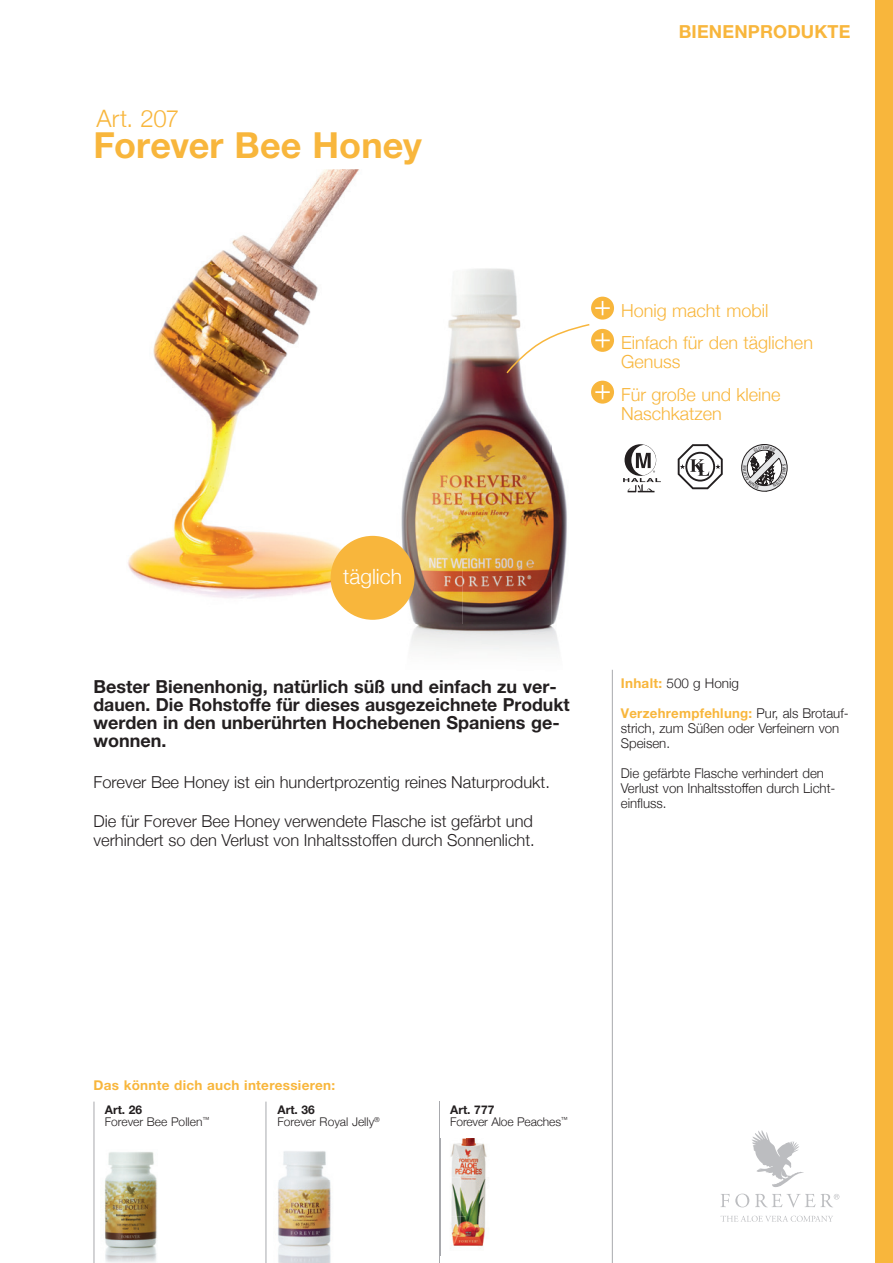
<style>
.page{position:relative;width:893px;height:1263px;background:#fff}
.page>*{position:absolute;margin:0;border:0;box-sizing:border-box;transform-origin:0 0}
.t1{font:700 36px "Helvetica Neue LT Pro";color:#f8b63c}
.t2{font:300 24px "Helvetica Neue";letter-spacing:-.005em;color:#f8b63c}
.t3{font:300 21px "Helvetica Neue";color:#fff}
.t4{font:700 18px/18px "Helvetica Neue LT Pro";color:#231f20}
.t5{font:300 18px/32.2px "Helvetica Neue";color:#f8b63c}
.t6{font:700 18px "Helvetica Neue LT Pro";letter-spacing:.01em;color:#f8b63c}
.t7{font:300 16.5px/19.5px "Helvetica Neue";color:#231f20}
.t8{font:300 13.5px/15px "Helvetica Neue";color:#231f20}
.t9{font:700 13.5px "Helvetica Neue LT Pro";letter-spacing:.02em;color:#f8b63c}
.t10{font:300 12px "Helvetica Neue";color:#231f20}
.t11{font:700 12px "Helvetica Neue LT Pro";color:#231f20}
.t12{font:condensed 4.2px "Zurich BT";color:#231f20}
.s1{font-family:"Helvetica Neue LT Pro";font-weight:700;color:#f8b63c}
.s2{font-family:"Helvetica Neue";font-weight:300;color:#231f20}
</style>
<div class="page">
<div style="left:876px;top:0;width:17px;height:1263px;background:#f8b63c"></div>
<img style="left:128px;top:169px;width:246px;height:441px">
<hr style="left:266px;top:1101px;width:1px;height:162px;background:#a8a9ad">
<hr style="left:440px;top:1101px;width:1px;height:162px;background:#a8a9ad">
<hr style="left:94px;top:1101px;width:1px;height:162px;background:#a8a9ad">
<img style="left:379px;top:268px;width:216px;height:356px">
<img style="left:104px;top:1152px;width:53px;height:111px">
<img style="left:278px;top:1151px;width:53px;height:112px">
<img style="left:411px;top:624px;width:148px;height:27px">
<svg style="left:678px;top:444px;width:45px;height:45px"></svg>
<div style="left:625px;top:444px;width:31px;height:32px;background:#231f20;border-radius:50%"></div>
<svg style="left:631px;top:445px;width:25px;height:30px"></svg>
<svg style="left:623px;top:453px;width:38px;height:39px"></svg>
<hr style="left:612px;top:670px;width:1px;height:593px;background:#a8a9ad">
<svg style="left:720px;top:1194px;width:9px;height:13px"></svg>
<svg style="left:735px;top:1130px;width:104px;height:77px"></svg>
<svg style="left:720px;top:1215px;width:113px;height:7px"></svg>
<img style="left:439px;top:1138px;width:48px;height:118px">
<img style="left:440px;top:1138px;width:1px;height:118px">
<div style="left:591px;top:297px;width:23px;height:23px;background:#f8b63c;border-radius:50%"></div>
<svg style="left:595px;top:301px;width:15px;height:14px"></svg>
<div style="left:591px;top:329px;width:23px;height:23px;background:#f8b63c;border-radius:50%"></div>
<svg style="left:505px;top:323px;width:105px;height:52px"></svg>
<div style="left:591px;top:381px;width:23px;height:23px;background:#f8b63c;border-radius:50%"></div>
<svg style="left:595px;top:385px;width:15px;height:14px"></svg>
<div style="left:331px;top:536px;width:84px;height:84px;background:#f8b63c;border-radius:50%"></div>
<svg style="left:741px;top:444px;width:46px;height:47px"></svg>
<h2 class="t2" style="left:97px;top:99px;width:84px">Art. 207</h2>
<h1 class="t1" style="left:94px;top:123px;width:330px">Forever Bee Honey</h1>
<p class="t6" style="left:679px;top:21px;width:173px">BIENENPRODUKTE</p>
<p class="t3" style="left:343px;top:560px;width:60px">täglich</p>
<p class="t4" style="left:94px;top:677px;width:478px">Bester Bienenhonig, natürlich süß und einfach zu ver&shy;dauen. Die Rohstoffe für dieses ausgezeichnete Produkt werden in den unberührten Hochebenen Spaniens ge&shy;wonnen.</p>
<p class="t7" style="left:94px;top:771px;width:458px">Forever Bee Honey ist ein hundertprozentig reines Naturprodukt.</p>
<p class="t7" style="left:94px;top:810px;width:443px">Die für Forever Bee Honey verwendete Flasche ist gefärbt und verhindert so den Verlust von Inhaltsstoffen durch Sonnenlicht.</p>
<p class="t5" style="left:621px;top:293px;width:193px">Honig macht mobil<br>Einfach für den täglichen</p>
<p class="t5" style="left:621px;top:345px;width:161px">Genuss<br>Für große und kleine</p>
<p class="t5" style="left:621px;top:397px;width:102px">Naschkatzen</p>
<p class="t12" style="left:787px;top:467px;width:4px;rotate:90deg">A</p>
<p class="t8" style="left:621px;top:675px;width:120px"><span class="s1">Inhalt:</span> 500 g Honig</p>
<p class="t9" style="left:621px;top:705px;width:229px">Verzehrempfehlung: <span class="s2">Pur, als Brotauf-</span></p>
<p class="t8" style="left:621px;top:720px;width:220px">strich, zum Süßen oder Verfeinern von<br>Speisen.</p>
<p class="t8" style="left:621px;top:765px;width:216px">Die gefärbte Flasche verhindert den<br>Verlust von Inhaltsstoffen durch Licht&shy;einfluss.</p>
<p class="t9" style="left:94px;top:1076px;width:243px">Das könnte dich auch interessieren:</p>
<p class="t11" style="left:105px;top:1102px;width:39px">Art. 26</p>
<p class="t10" style="left:105px;top:1112px;width:106px">Forever Bee Pollen<sup>™</sup></p>
<p class="t11" style="left:277px;top:1102px;width:39px">Art. 36</p>
<p class="t10" style="left:277px;top:1112px;width:104px">Forever Royal Jelly<sup>®</sup></p>
<p class="t11" style="left:450px;top:1102px;width:46px">Art. 777</p>
<p class="t10" style="left:450px;top:1112px;width:119px">Forever Aloe Peaches<sup>™</sup></p>
</div>
